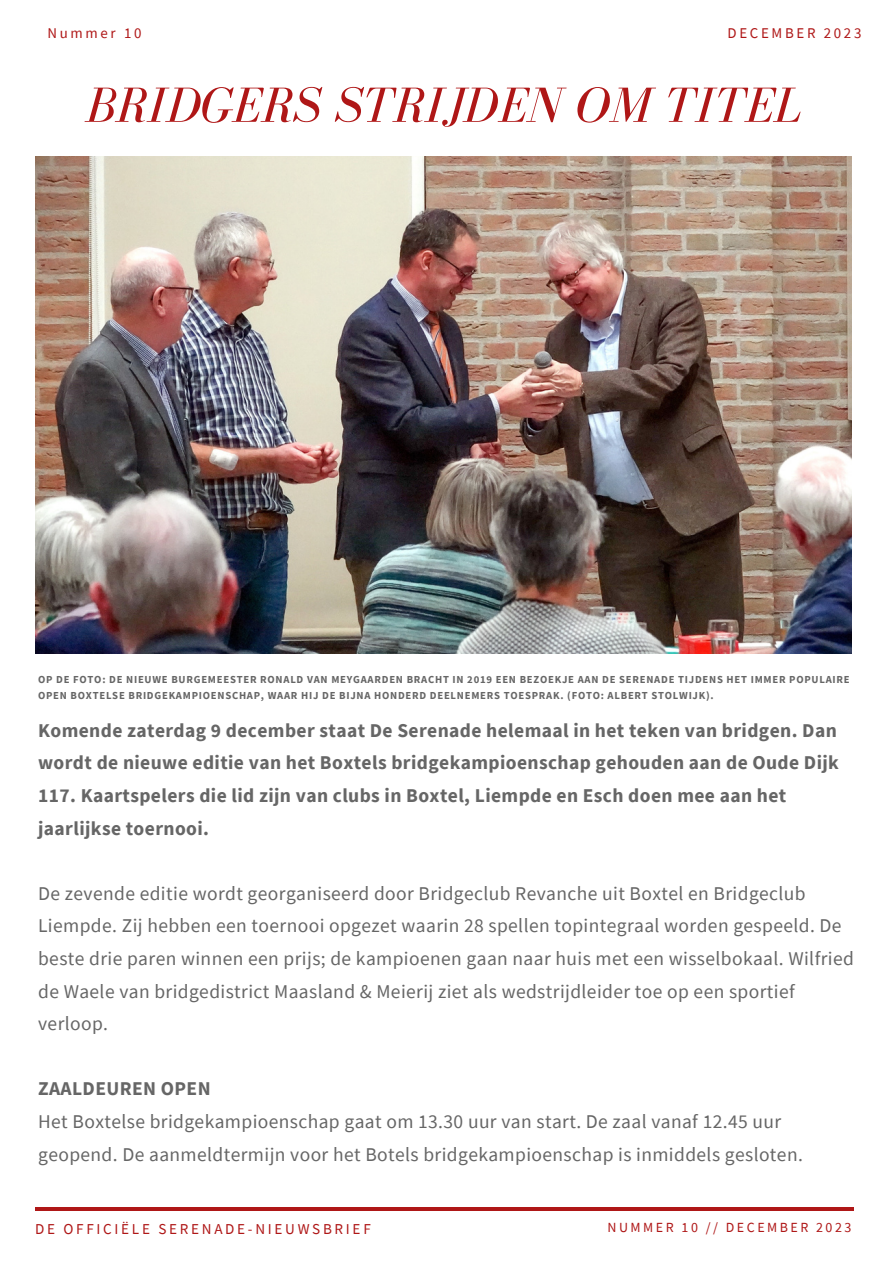
<style>
.page{position:relative;width:893px;height:1264px;background:#fff}
.page>*{position:absolute;margin:0;border:0;box-sizing:border-box;transform-origin:0 0}
.t1{font:italic 50.85px "Bodoni FLF";color:#af1717}
.t2{font:19.5px/32.5px "Source Sans Pro";letter-spacing:.02em;color:#666}
.t3{font:700 19.5px/32.5px "Source Sans Pro";letter-spacing:.02em;color:#666}
.t4{font:15.15px "Source Sans Pro";letter-spacing:.18em;color:#af1717}
.t5{font:14.85px "Source Sans Pro";letter-spacing:.18em;color:#af1717}
.t6{font:13.95px "Source Sans Pro";letter-spacing:.18em;color:#af1717}
.t7{font:700 10.65px/16px "Source Sans Pro";letter-spacing:.07em;color:#666}
</style>
<div class="page">
<img style="left:35px;top:156px;width:816px;height:497px">
<hr style="left:35px;top:1207px;width:818px;height:4px;background:#af1717">
<p class="t5" style="left:47px;top:24px;width:96px">Nummer 10</p>
<p class="t5" style="left:727px;top:24px;width:135px">DECEMBER 2023</p>
<p class="t1" style="left:85px;top:78px;width:718px">BRIDGERS STRIJDEN OM TITEL</p>
<p class="t7" style="left:38px;top:671px;width:813px">OP DE FOTO: DE NIEUWE BURGEMEESTER RONALD VAN MEYGAARDEN BRACHT IN 2019 EEN BEZOEKJE AAN DE SERENADE TIJDENS HET IMMER POPULAIRE<br>OPEN BOXTELSE BRIDGEKAMPIOENSCHAP, WAAR HIJ DE BIJNA HONDERD DEELNEMERS TOESPRAK. (FOTO: ALBERT STOLWIJK).</p>
<p class="t3" style="left:38px;top:713px;width:802px">Komende zaterdag 9 december staat De Serenade helemaal in het teken van bridgen. Dan wordt de nieuwe editie van het Boxtels bridgekampioenschap gehouden aan de Oude Dijk 117. Kaartspelers die lid zijn van clubs in Boxtel, Liempde en Esch doen mee aan het jaarlijkse toernooi.</p>
<p class="t2" style="left:38px;top:876px;width:817px">De zevende editie wordt georganiseerd door Bridgeclub Revanche uit Boxtel en Bridgeclub Liempde. Zij hebben een toernooi opgezet waarin 28 spellen topintegraal worden gespeeld. De beste drie paren winnen een prijs; de kampioenen gaan naar huis met een wisselbokaal. Wilfried de Waele van bridgedistrict Maasland &amp; Meierij ziet als wedstrijdleider toe op een sportief verloop.</p>
<p class="t3" style="left:38px;top:1072px;width:174px">ZAALDEUREN OPEN</p>
<p class="t2" style="left:38px;top:1104px;width:766px">Het Boxtelse bridgekampioenschap gaat om 13.30 uur van start. De zaal vanaf 12.45 uur geopend. De aanmeldtermijn voor het Botels bridgekampioenschap is inmiddels gesloten.</p>
<p class="t4" style="left:35px;top:1218px;width:337px">DE OFFICIËLE SERENADE-NIEUWSBRIEF</p>
<p class="t6" style="left:607px;top:1218px;width:245px">NUMMER 10 // DECEMBER 2023</p>
</div>
